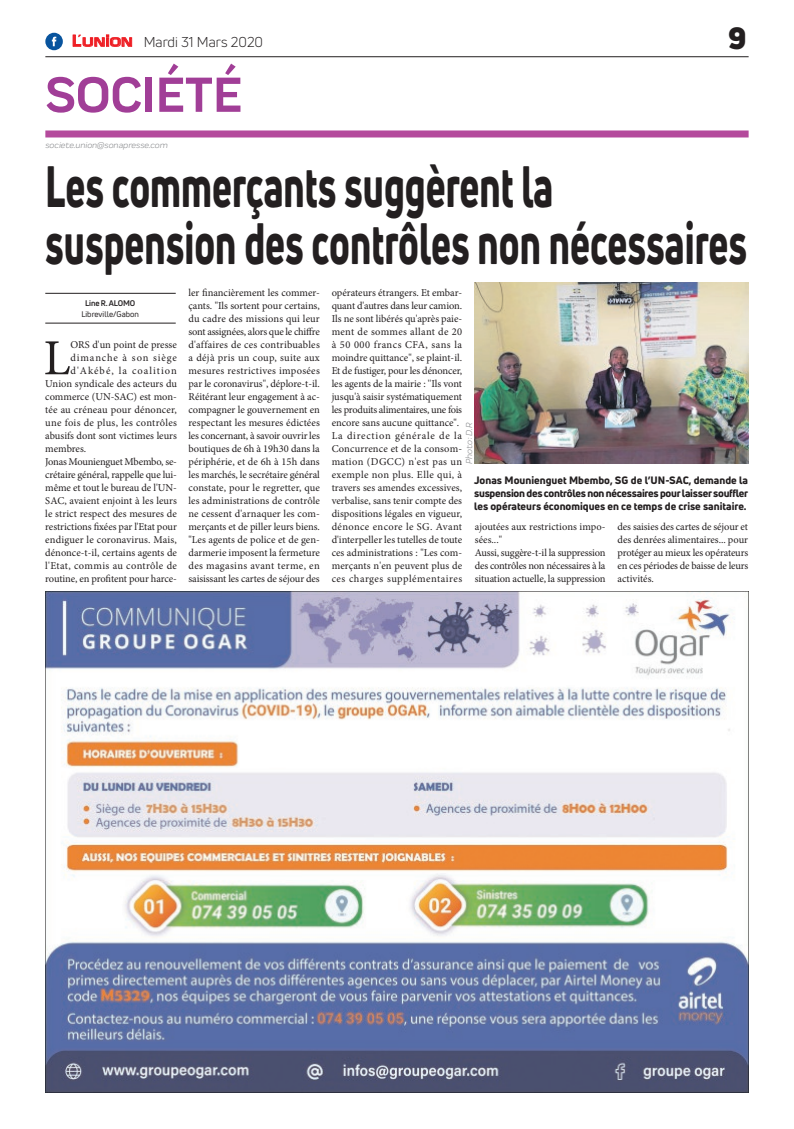
<style>
.page{position:relative;width:794px;height:1129px;background:#fff}
.page>*{position:absolute;margin:0;border:0;box-sizing:border-box;transform-origin:0 0}
.t1{font:800 57px/57px "Uni Neue";color:#231f20;scale:.66 1}
.t2{font:700 51px "Praktika";color:#a13e97}
.t3{font:50.5px "Minion Pro";color:#231f20}
.t4{font:900 30px "Uni Neue";color:#231f20}
.t5{font:14px "Uni Neue";color:#231f20}
.t6{font:10.5px/13px "Minion Pro";color:#231f20;text-align:justify}
.t7{font:800 10.5px/12.6px "Uni Neue";color:#231f20;text-align:justify}
.t8{font:10.5px "Minion Pro";letter-spacing:.025em;color:#231f20}
.t9{font:10.5px "Minion Pro";letter-spacing:-.02em;color:#231f20}
.t10{font:10.5px "Minion Pro";letter-spacing:.02em;color:#231f20}
.t11{font:10.5px "Minion Pro";letter-spacing:.03em;color:#231f20}
.t12{font:10.5px "Minion Pro";letter-spacing:.095em;color:#231f20}
.t13{font:10.5px "Minion Pro";letter-spacing:.08em;color:#231f20}
.t14{font:italic 9px "Praktika";color:#818386}
.t15{font:8px "Uni Neue";color:#231f20}
.t16{font:700 8px "Uni Neue";letter-spacing:-.02em;color:#231f20}
.s1{font-family:"Eurostile";font-weight:600;font-size:15px;color:#ee1d23}
.s2{font-family:"Eurostile";font-weight:600;font-size:11.4px;color:#ee1d23}
</style>
<div class="page">
<hr style="left:45px;top:56px;width:703px;height:1px;background:#231f20">
<div style="left:45px;top:130px;width:703px;height:7px;background:#b44a9c"></div>
<svg style="left:72px;top:34px;width:60px;height:13px"></svg>
<div style="left:45px;top:33px;width:18px;height:17px;background:#08549e;border-radius:50%"></div>
<svg style="left:52px;top:37px;width:4px;height:9px"></svg>
<img style="left:45px;top:591px;width:703px;height:500px">
<hr style="left:45px;top:322px;width:131px;height:1px;background:#231f20">
<hr style="left:45px;top:293px;width:131px;height:1px;background:#231f20">
<img style="left:475px;top:283px;width:273px;height:181px">
<h3 class="t5" style="left:72px;top:33px;width:192px"><span class="s1">L</span><span class="s2">UNION</span> Mardi 31 Mars 2020</h3>
<h2 class="t2" style="left:45px;top:54px;width:198px">SOCIÉTÉ</h2>
<p class="t14" style="left:45px;top:139px;width:124px">societe.union@sonapresse.com</p>
<h3 class="t4" style="left:728px;top:17px;width:20px">9</h3>
<h1 class="t1" style="left:45px;top:157px;width:1064px">Les commerçants suggèrent la suspension des contrôles non nécessaires</h1>
<p class="t16" style="left:85px;top:298px;width:51px">Line R. ALOMO</p>
<p class="t15" style="left:81px;top:309px;width:59px">Libreville/Gabon</p>
<p class="t6" style="left:188px;top:286px;width:133px">ler financièrement les commer&shy;çants. "Ils sortent pour certains, du cadre des missions qui leur sont assignées, alors que le chiffre d'affaires de ces contribuables a déjà pris un coup, suite aux mesures restrictives imposées par le coronavirus", déplore-t-il.<br>Réitérant leur engagement à ac&shy;compagner le gouvernement en respectant les mesures édictées les concernant, à savoir ouvrir les boutiques de 6h à 19h30 dans la périphérie, et de 6h à 15h dans les marchés, le secrétaire général constate, pour le regretter, que les administrations de contrôle ne cessent d'arnaquer les com&shy;merçants et de piller leurs biens. "Les agents de police et de gen&shy;darmerie imposent la fermeture des magasins avant terme, en saisissant les cartes de séjour des</p>
<p class="t6" style="left:332px;top:286px;width:132px;text-align:left">opérateurs étrangers. Et embar&shy;quant d'autres dans leur camion.<br>Ils ne sont libérés qu'après paie&shy;ment de sommes allant de 20 à 50 000 francs CFA, sans la moindre quittance", se plaint-il.<br>Et de fustiger, pour les dénoncer, les agents de la mairie : ''Ils vont jusqu'à saisir systématiquement les produits alimentaires, une fois encore sans aucune quittance".<br>La direction générale de la<br>Concurrence et de la consom&shy;mation (DGCC) n'est pas un exemple non plus. Elle qui, à travers ses amendes excessives, verbalise, sans tenir compte des dispositions légales en vigueur, dénonce encore le SG. Avant d'interpeller les tutelles de toute ces administrations : "Les com&shy;merçants n'en peuvent plus de ces charges supplémentaires</p>
<h3 class="t3" style="left:43px;top:324px;width:29px">L</h3>
<p class="t6" style="left:71px;top:338px;width:108px">ORS d'un point de presse</p>
<p class="t13" style="left:71px;top:351px;width:108px">dimanche à son siège</p>
<p class="t12" style="left:71px;top:364px;width:108px">d'Akébé, la coalition</p>
<p class="t6" style="left:45px;top:377px;width:133px">Union syndicale des acteurs du</p>
<p class="t6" style="left:45px;top:390px;width:133px">commerce (UN-SAC) est mon-</p>
<p class="t10" style="left:45px;top:403px;width:133px">tée au créneau pour dénoncer,</p>
<p class="t8" style="left:45px;top:416px;width:133px">une fois de plus, les contrôles</p>
<p class="t6" style="left:45px;top:429px;width:133px">abusifs dont sont victimes leurs</p>
<p class="t6" style="left:45px;top:442px;width:42px">membres.</p>
<p class="t9" style="left:45px;top:455px;width:133px">Jonas Mounienguet Mbembo, se-</p>
<p class="t6" style="left:45px;top:468px;width:133px">crétaire général, rappelle que lui-</p>
<p class="t6" style="left:45px;top:481px;width:133px">même et tout le bureau de l'UN-</p>
<p class="t6" style="left:45px;top:494px;width:133px">SAC, avaient enjoint à les leurs</p>
<p class="t6" style="left:45px;top:507px;width:133px">le strict respect des mesures de</p>
<p class="t6" style="left:45px;top:520px;width:133px">restrictions fixées par l'Etat pour</p>
<p class="t6" style="left:45px;top:533px;width:133px">endiguer le coronavirus. Mais,</p>
<p class="t6" style="left:45px;top:546px;width:133px">dénonce-t-il, certains agents de</p>
<p class="t11" style="left:45px;top:559px;width:133px">l'Etat, commis au contrôle de</p>
<p class="t6" style="left:45px;top:572px;width:133px">routine, en profitent pour harce-</p>
<p class="t14" style="left:463px;top:464px;width:42px;rotate:-90deg">Photo : D.R</p>
<p class="t7" style="left:474px;top:474px;width:276px">Jonas Mounienguet Mbembo, SG de l’UN-SAC, demande la suspension des contrôles non nécessaires pour laisser souffler les opérateurs économiques en ce temps de crise sanitaire.</p>
<p class="t6" style="left:475px;top:520px;width:132px;text-align:left">ajoutées aux restrictions impo&shy;sées..."<br>Aussi, suggère-t-il la suppression des contrôles non nécessaires à la situation actuelle, la suppression</p>
<p class="t6" style="left:617px;top:520px;width:132px">des saisies des cartes de séjour et des denrées alimentaires... pour protéger au mieux les opérateurs en ces périodes de baisse de leurs activités.</p>
</div>
